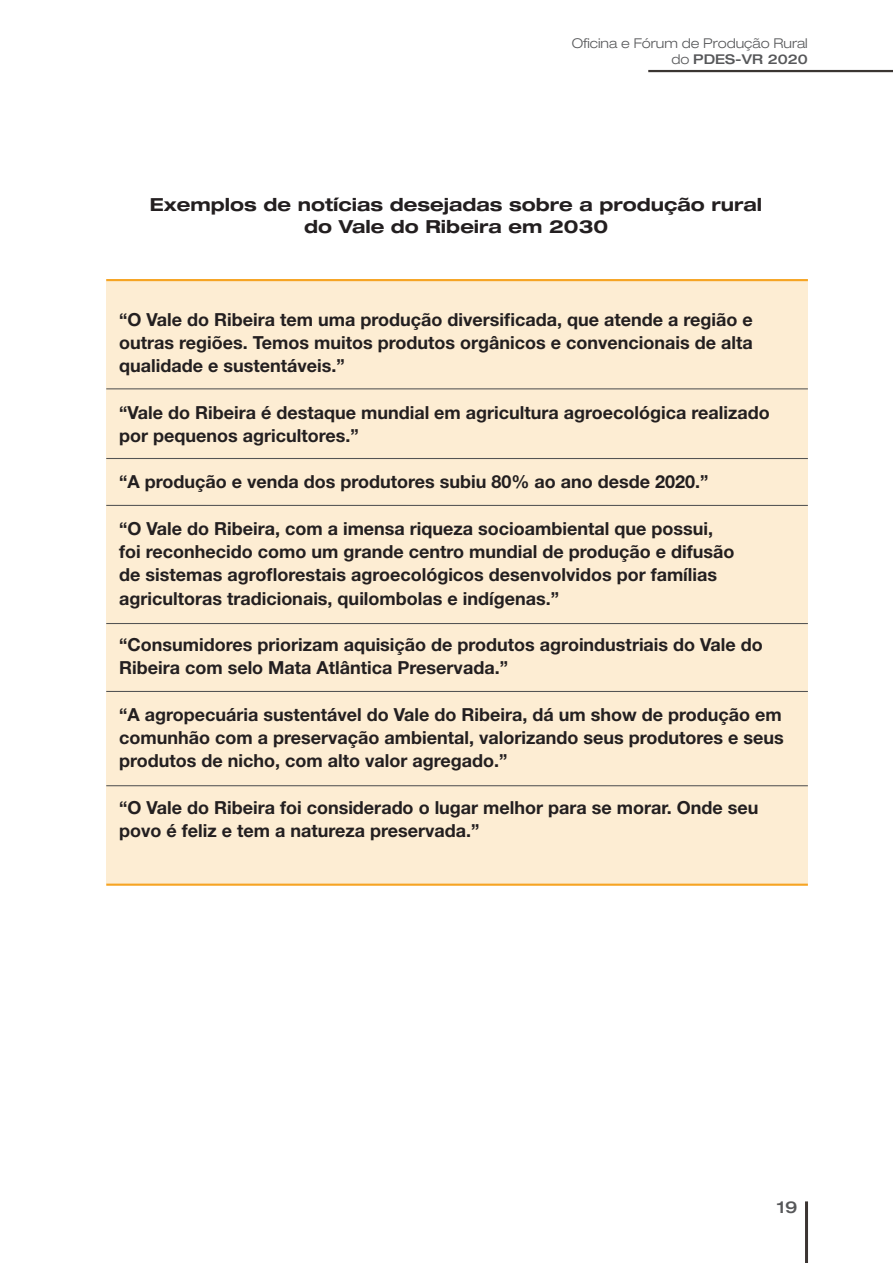
<style>
.page{position:relative;width:893px;height:1263px;background:#fff}
.page>*{position:absolute;margin:0;border:0;box-sizing:border-box;transform-origin:0 0}
.Texto_corrido{font:700 18px/23.2px "Helvetica Neue LT Std";color:#231f20}
.subtitulo_pagina_bol{font:700 expanded 18px "Helvetica Neue LT Std";color:#231f20}
.t1{font:500 expanded 16.5px "Helvetica Neue LT Std";color:#57585a}
.t2{font:300 expanded 13.5px/16.2px "Helvetica Neue LT Std";color:#57585a;text-align:right}
.s1{font-weight:500}
</style>
<div class="page">
<hr style="left:805px;top:1201px;width:3px;height:62px;background:#3b3532">
<hr style="left:648px;top:70px;width:245px;height:2px;background:#3b3532">
<div style="left:107px;top:279px;width:701px;height:604px;background:#fdedd3"></div>
<hr style="left:106px;top:388px;width:702px;height:1px;background:#545454">
<hr style="left:106px;top:458px;width:702px;height:1px;background:#545454">
<hr style="left:106px;top:505px;width:702px;height:1px;background:#545454">
<hr style="left:106px;top:785px;width:702px;height:1px;background:#545454">
<hr style="left:106px;top:623px;width:702px;height:1px;background:#545454">
<hr style="left:106px;top:691px;width:702px;height:1px;background:#545454">
<hr style="left:106px;top:884px;width:702px;height:2px;background:#f6a423">
<hr style="left:106px;top:279px;width:702px;height:2px;background:#f6a423">
<p class="t2" style="left:572px;top:35px;width:238px">Oficina e Fórum de Produção Rural do <span class="s1">PDES-VR 2020</span></p>
<p class="subtitulo_pagina_bol" style="left:150px;top:194px;width:614px">Exemplos de notícias desejadas sobre a produção rural</p>
<p class="subtitulo_pagina_bol" style="left:304px;top:215px;width:306px">do Vale do Ribeira em 2030</p>
<p class="Texto_corrido" style="left:119px;top:307px;width:635px;text-align:justify">“O Vale do Ribeira tem uma produção diversificada, que atende a região e outras regiões. Temos muitos produtos orgânicos e convencionais de alta qualidade e sustentáveis.”</p>
<p class="Texto_corrido" style="left:119px;top:400px;width:652px">“Vale do Ribeira é destaque mundial em agricultura agroecológica realizado por pequenos agricultores.”</p>
<p class="Texto_corrido" style="left:119px;top:470px;width:591px">“A produção e venda dos produtores subiu 80% ao ano desde 2020.”</p>
<p class="Texto_corrido" style="left:119px;top:516px;width:617px">“O Vale do Ribeira, com a imensa riqueza socioambiental que possui, foi reconhecido como um grande centro mundial de produção e difusão de sistemas agroflorestais agroecológicos desenvolvidos por famílias agricultoras tradicionais, quilombolas e indígenas.”</p>
<p class="Texto_corrido" style="left:119px;top:633px;width:645px">“Consumidores priorizam aquisição de produtos agroindustriais do Vale do<br>Ribeira com selo Mata Atlântica Preservada.”</p>
<p class="Texto_corrido" style="left:119px;top:702px;width:666px;text-align:justify">“A agropecuária sustentável do Vale do Ribeira, dá um show de produção em comunhão com a preservação ambiental, valorizando seus produtores e seus produtos de nicho, com alto valor agregado.”</p>
<p class="Texto_corrido" style="left:119px;top:795px;width:641px">“O Vale do Ribeira foi considerado o lugar melhor para se morar. Onde seu povo é feliz e tem a natureza preservada.”</p>
<p class="t1" style="left:777px;top:1197px;width:22px">19</p>
</div>
